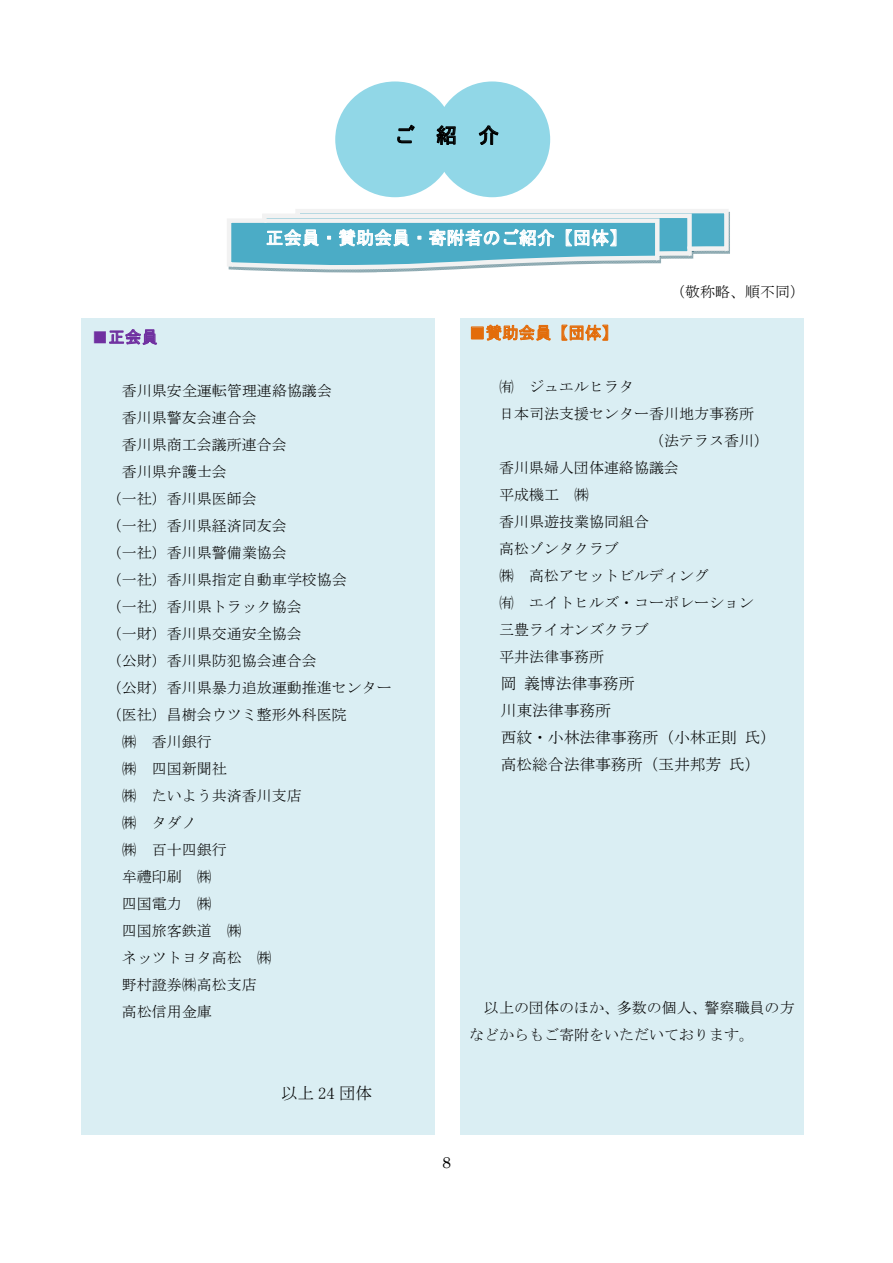
<style>
.page{position:relative;width:893px;height:1263px;background:#fff}
.page>*{position:absolute;margin:0;border:0;box-sizing:border-box;transform-origin:0 0}
.t1{font:21px "MS Gothic";color:#000}
.t2{font:18px "MS Gothic";color:#fff}
.t3{font:16.5px "MS Gothic";color:#e36c0a}
.t4{font:16.5px "MS Mincho";color:#000}
.t5{font:16.5px "MS Gothic";color:#7030a0}
.t6{font:15.9px/27px "MS Mincho";color:#000}
.t7{font:15.9px "Century";color:#000}
.t8{font:15px/27px "MS Mincho";color:#000}
</style>
<div class="page">
<div style="left:335px;top:81px;width:120px;height:116px;background:#91d7e7;border-radius:50%"></div>
<div style="left:434px;top:81px;width:116px;height:116px;background:#91d7e7;border-radius:50%"></div>
<svg style="left:397px;top:125px;width:18px;height:18px"></svg>
<svg style="left:436px;top:125px;width:20px;height:20px"></svg>
<svg style="left:479px;top:125px;width:19px;height:20px"></svg>
<svg style="left:227px;top:209px;width:503px;height:63px"></svg>
<div style="left:81px;top:318px;width:353px;height:816px;background:#daeef3"></div>
<svg style="left:109px;top:329px;width:48px;height:16px"></svg>
<div style="left:460px;top:318px;width:343px;height:816px;background:#daeef3"></div>
<div style="left:471px;top:327px;width:12px;height:12px;border:1px solid #e36c0a"></div>
<svg style="left:486px;top:325px;width:65px;height:16px"></svg>
<svg style="left:562px;top:325px;width:46px;height:15px"></svg>
<p class="t1" style="left:394px;top:125px;width:107px">ご 紹 介</p>
<p class="t2" style="left:266px;top:229px;width:363px">正会員・賛助会員・寄附者のご紹介【団体】</p>
<p class="t8" style="left:670px;top:278px;width:136px">（敬称略、順不同）</p>
<p class="t5" style="left:92px;top:329px;width:68px">■正会員</p>
<p class="t8" style="left:122px;top:377px;width:212px">香川県安全運転管理連絡協議会</p>
<p class="t8" style="left:122px;top:404px;width:136px">香川県警友会連合会</p>
<p class="t8" style="left:122px;top:431px;width:166px">香川県商工会議所連合会</p>
<p class="t8" style="left:122px;top:458px;width:106px">香川県弁護士会</p>
<p class="t8" style="left:107px;top:485px;width:151px">（一社）香川県医師会</p>
<p class="t8" style="left:107px;top:512px;width:181px">（一社）香川県経済同友会</p>
<p class="t8" style="left:107px;top:539px;width:181px">（一社）香川県警備業協会</p>
<p class="t8" style="left:107px;top:566px;width:241px">（一社）香川県指定自動車学校協会</p>
<p class="t8" style="left:107px;top:593px;width:196px">（一社）香川県トラック協会</p>
<p class="t8" style="left:107px;top:620px;width:196px">（一財）香川県交通安全協会</p>
<p class="t8" style="left:107px;top:647px;width:212px">（公財）香川県防犯協会連合会</p>
<p class="t8" style="left:107px;top:674px;width:286px">（公財）香川県暴力追放運動推進センター</p>
<p class="t8" style="left:107px;top:701px;width:241px">（医社）昌樹会ウツミ整形外科医院</p>
<p class="t8" style="left:122px;top:728px;width:91px">㈱ 香川銀行</p>
<p class="t8" style="left:122px;top:755px;width:106px">㈱ 四国新聞社</p>
<p class="t8" style="left:122px;top:782px;width:181px">㈱ たいよう共済香川支店</p>
<p class="t8" style="left:122px;top:809px;width:76px">㈱ タダノ</p>
<p class="t8" style="left:122px;top:836px;width:106px">㈱ 百十四銀行</p>
<p class="t8" style="left:122px;top:863px;width:91px">牟禮印刷 ㈱</p>
<p class="t8" style="left:122px;top:890px;width:91px">四国電力 ㈱</p>
<p class="t8" style="left:122px;top:917px;width:121px">四国旅客鉄道 ㈱</p>
<p class="t8" style="left:122px;top:944px;width:151px">ネッツトヨタ高松 ㈱</p>
<p class="t8" style="left:122px;top:971px;width:136px">野村證券㈱高松支店</p>
<p class="t8" style="left:122px;top:998px;width:91px">高松信用金庫</p>
<p class="t4" style="left:281px;top:1085px;width:92px">以上 24 団体</p>
<p class="t3" style="left:469px;top:324px;width:151px">■賛助会員【団体】</p>
<p class="t8" style="left:499px;top:373px;width:136px">㈲ ジュエルヒラタ</p>
<p class="t8" style="left:499px;top:400px;width:257px">日本司法支援センター香川地方事務所</p>
<p class="t8" style="left:649px;top:427px;width:122px">（法テラス香川）</p>
<p class="t8" style="left:499px;top:454px;width:181px">香川県婦人団体連絡協議会</p>
<p class="t8" style="left:499px;top:481px;width:91px">平成機工 ㈱</p>
<p class="t8" style="left:499px;top:508px;width:151px">香川県遊技業協同組合</p>
<p class="t8" style="left:499px;top:535px;width:122px">高松ゾンタクラブ</p>
<p class="t8" style="left:499px;top:562px;width:212px">㈱ 高松アセットビルディング</p>
<p class="t8" style="left:499px;top:589px;width:257px">㈲ エイトヒルズ・コーポレーション</p>
<p class="t8" style="left:499px;top:616px;width:151px">三豊ライオンズクラブ</p>
<p class="t8" style="left:499px;top:643px;width:106px">平井法律事務所</p>
<p class="t6" style="left:501px;top:670px;width:277px">岡義博法律事務所<br>川東法律事務所<br>西紋・小林法律事務所（小林正則氏）高松総合法律事務所（玉井邦芳氏）</p>
<p class="t8" style="left:469px;top:994px;width:327px;text-indent:15px">以上の団体のほか、多数の個人、警察職員の方などからもご寄附をいただいております。</p>
<p class="t7" style="left:442px;top:1149px;width:10px">8</p>
</div>
